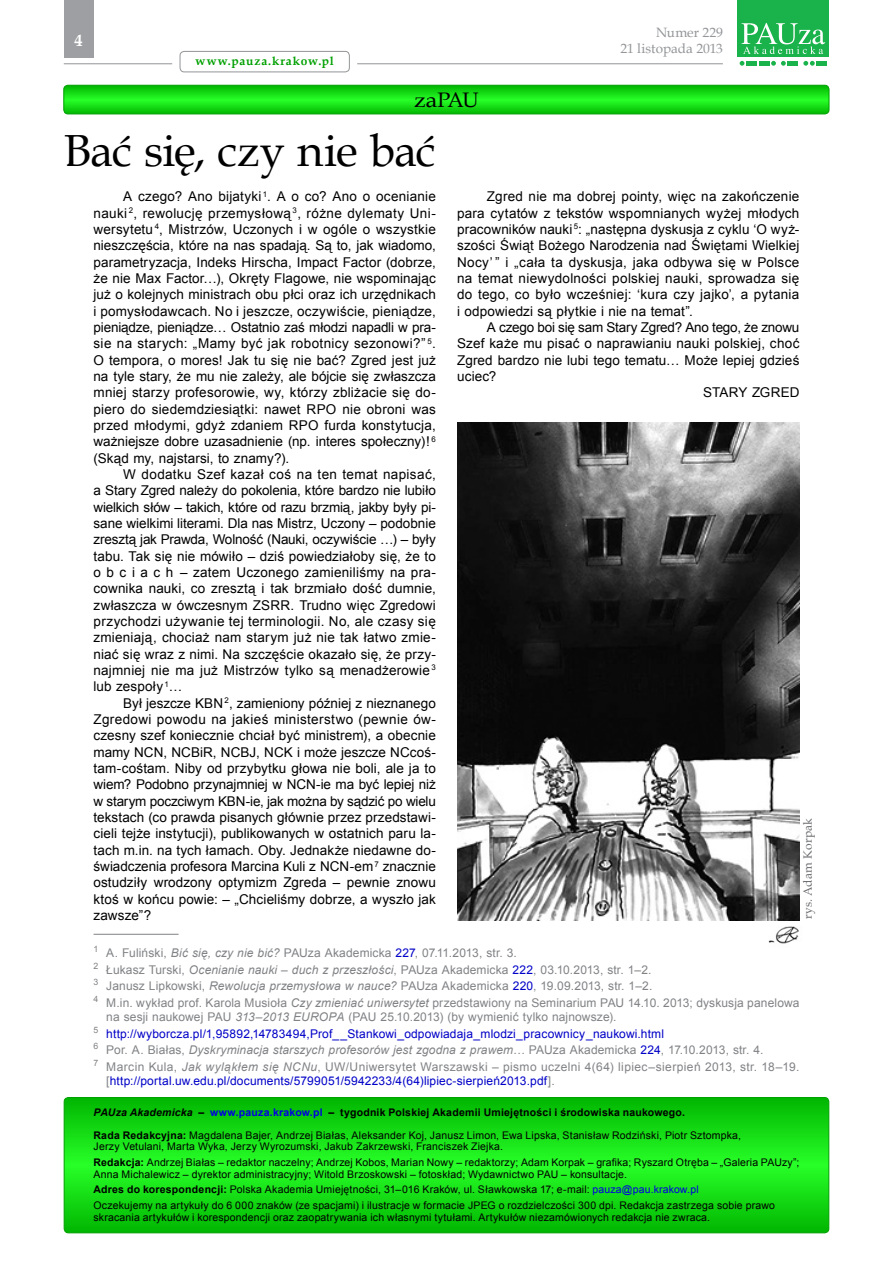
<style>
.page{position:relative;width:893px;height:1263px;background:#fff}
.page>*{position:absolute;margin:0;border:0;box-sizing:border-box;transform-origin:0 0}
.t1{font:45px "Book Antiqua";letter-spacing:-.015em;color:#000}
.t2{font:21px "Book Antiqua";letter-spacing:-.035em;color:#000;scale:1.1 1}
.t3{font:700 16.5px "Book Antiqua";color:#fff}
.t4{font:13.5px/16.4px "Arial";letter-spacing:.01em;color:#000;text-align:justify}
.t5{font:13.5px "Arial";letter-spacing:-.015em;color:#000}
.t6{font:13.5px/16.2px "Book Antiqua";color:#939598;text-align:right}
.t7{font:12px/16.5px "Arial";letter-spacing:.01em;color:#808285}
.t8{font:12px "Arial";letter-spacing:.015em;color:#0000c8}
.t9{font:700 12px "Book Antiqua";letter-spacing:.07em;color:#00a000}
.t10{font:12px "Book Antiqua";letter-spacing:.01em;color:#6d6e71}
.t11{font:10.5px/15.8px "Arial";letter-spacing:.015em;color:#000}
.s1{font-style:italic}
.s2{color:#0000c8}
.s3{color:#808285}
.s4{font-weight:700;font-style:italic}
.s5{font-weight:700}
.s6{font-weight:700;color:#0000e1}
.s7{color:#0000e1}
</style>
<div class="page">
<hr style="left:357px;top:63px;width:366px;height:1px;background:#939598">
<div style="left:64px;top:0;width:30px;height:57px;background:#9d9fa2"></div>
<div style="left:180px;top:51px;width:170px;height:21px;border:1px solid #939598;border-radius:4px"></div>
<svg style="left:740px;top:61px;width:4px;height:5px"></svg>
<svg style="left:771px;top:61px;width:15px;height:5px"></svg>
<svg style="left:803px;top:61px;width:12px;height:5px"></svg>
<div style="left:746px;top:61px;width:11px;height:5px;background:#19b24b"></div>
<div style="left:759px;top:61px;width:11px;height:5px;background:#19b24b"></div>
<div style="left:787px;top:61px;width:11px;height:5px;background:#19b24b"></div>
<div style="left:816px;top:61px;width:11px;height:5px;background:#19b24b"></div>
<div style="left:737px;top:0;width:92px;height:56px;background:#19b24b"></div>
<svg style="left:741px;top:23px;width:84px;height:31px"></svg>
<hr style="left:64px;top:63px;width:108px;height:1px;background:#939598">
<svg style="left:64px;top:1097px;width:765px;height:136px;background:#14da14"></svg>
<div style="left:64px;top:1097px;width:765px;height:136px;border:1px solid #00a000;border-radius:4px"></div>
<svg style="left:64px;top:85px;width:765px;height:29px;background:#16de16"></svg>
<div style="left:64px;top:85px;width:765px;height:29px;border:1px solid #00a000;border-radius:4px"></div>
<hr style="left:94px;top:934px;width:85px;height:1px;background:#808285">
<img style="left:768px;top:926px;width:31px;height:18px">
<img style="left:457px;top:423px;width:342px;height:497px">
<p class="t3" style="left:75px;top:30px;width:10px">4</p>
<p class="t9" style="left:196px;top:53px;width:140px">www.pauza.krakow.pl</p>
<h2 class="t2" style="left:414px;top:85px;width:60px">zaPAU</h2>
<h1 class="t1" style="left:64px;top:119px;width:374px">Bać się, czy nie bać</h1>
<p class="t6" style="left:620px;top:24px;width:104px">Numer 229<br>21 listopada 2013</p>
<p class="t4" style="left:94px;top:188px;width:344px;text-indent:30px">A czego? Ano bijatyki <sup>1</sup>. A o co? Ano o ocenianie nauki <sup>2</sup>, rewolucję przemysłową<sup>3</sup>, różne dylematy Uni&shy;wersytetu <sup>4</sup>, Mistrzów, Uczonych i w ogóle o wszystkie nieszczęścia, które na nas spadają. Są to, jak wiadomo, parametryzacja, Indeks Hirscha, Impact Factor (dobrze, że nie Max Factor…), Okręty Flagowe, nie wspominając już o kolejnych ministrach obu płci oraz ich urzędnikach i pomysłodawcach. No i jeszcze, oczywiście, pieniądze, pieniądze, pieniądze… Ostatnio zaś młodzi napadli w pra&shy;sie na starych: „Mamy być jak robotnicy sezonowi?” <sup>5</sup>.<br>O tempora, o mores! Jak tu się nie bać? Zgred jest już na tyle stary, że mu nie zależy, ale bójcie się zwłaszcza mniej starzy profesorowie, wy, którzy zbliżacie się do&shy;piero do siedemdziesiątki: nawet RPO nie obroni was przed młodymi, gdyż zdaniem RPO furda konstytucja, ważniejsze dobre uzasadnienie (np. interes społeczny)! <sup>6 </sup>(Skąd my, najstarsi, to znamy?).</p>
<p class="t4" style="left:94px;top:466px;width:344px;text-indent:30px">W dodatku Szef kazał coś na ten temat napisać, a Stary Zgred należy do pokolenia, które bardzo nie lubiło wielkich słów – takich, które od razu brzmią, jakby były pi&shy;sane wielkimi literami. Dla nas Mistrz, Uczony – podobnie zresztą jak Prawda, Wolność (Nauki, oczywiście …) – były tabu. Tak się nie mówiło – dziś powiedziałoby się, że to o b c i a c h – zatem Uczonego zamieniliśmy na pra&shy;cownika nauki, co zresztą i tak brzmiało dość dumnie, zwłaszcza w ówczesnym ZSRR. Trudno więc Zgredowi przychodzi używanie tej terminologii. No, ale czasy się zmieniają, chociaż nam starym już nie tak łatwo zmie&shy;niać się wraz z nimi. Na szczęście okazało się, że przy&shy;najmniej nie ma już Mistrzów tylko są menadżerowie <sup>3 </sup>lub zespoły <sup>1</sup>…</p>
<p class="t4" style="left:94px;top:695px;width:344px;text-indent:30px">Był jeszcze KBN <sup>2</sup>, zamieniony później z nieznanego Zgredowi powodu na jakieś ministerstwo (pewnie ów&shy;czesny szef koniecznie chciał być ministrem), a obecnie mamy NCN, NCBiR, NCBJ, NCK i może jeszcze NCcoś&shy;tam-cośtam. Niby od przybytku głowa nie boli, ale ja to wiem? Podobno przynajmniej w NCN-ie ma być lepiej niż w starym poczciwym KBN-ie, jak można by sądzić po wielu tekstach (co prawda pisanych głównie przez przedstawi&shy;cieli tejże instytucji), publikowanych w ostatnich paru la&shy;tach m.in. na tych łamach. Oby. Jednakże niedawne do&shy;świadczenia profesora Marcina Kuli z NCN-em <sup>7</sup> znacznie ostudziły wrodzony optymizm Zgreda – pewnie znowu ktoś w końcu powie: – „Chcieliśmy dobrze, a wyszło jak zawsze”?</p>
<p class="t4" style="left:457px;top:188px;width:344px;text-indent:30px">Zgred nie ma dobrej pointy, więc na zakończenie para cytatów z tekstów wspomnianych wyżej młodych pracowników nauki <sup>5</sup>: „następna dyskusja z cyklu ‘O wyż&shy;szości Świąt Bożego Narodzenia nad Świętami Wielkiej Nocy’ ” i „cała ta dyskusja, jaka odbywa się w Polsce na temat niewydolności polskiej nauki, sprowadza się do tego, co było wcześniej: ‘kura czy jajko’, a pytania i odpowiedzi są płytkie i nie na temat”.</p>
<p class="t5" style="left:487px;top:318px;width:314px">A czego boi się sam Stary Zgred? Ano tego, że znowu</p>
<p class="t4" style="left:457px;top:335px;width:344px">Szef każe mu pisać o naprawianiu nauki polskiej, choć</p>
<p class="t4" style="left:457px;top:352px;width:344px">Zgred bardzo nie lubi tego tematu… Może lepiej gdzieś</p>
<p class="t4" style="left:457px;top:368px;width:41px">uciec?</p>
<p class="t4" style="left:703px;top:384px;width:19px">Star</p>
<p class="t4" style="left:738px;top:384px;width:32px">y Zgred</p>
<p class="t10" style="left:799px;top:919px;width:103px;rotate:-90deg">rys. Adam Korpak</p>
<p class="t7" style="left:94px;top:945px;width:707px"><sup>1</sup> A. Fuliński, <span class="s1">Bić się, czy nie bić?</span> PAUza Akademicka <span class="s2">227</span>, 07.11.2013, str. 3.<br><sup>2</sup> Łukasz Turski, <span class="s1">Ocenianie nauki – duch z przeszłości</span>, PAUza Akademicka <span class="s2">222</span>, 03.10.2013, str. 1–2.<br><sup>3</sup> Janusz Lipkowski, <span class="s1">Rewolucja przemysłowa w nauce?</span> PAUza Akademicka <span class="s2">220</span>, 19.09.2013, str. 1–2.<br><sup>4</sup> M.in. wykład prof. Karola Musioła <span class="s1">Czy zmieniać uniwersytet</span> przedstawiony na Seminarium PAU 14.10. 2013; dyskusja panelowa</p>
<p class="t7" style="left:94px;top:1009px;width:707px;text-indent:13px">na sesji naukowej PAU <span class="s1">313–2013 EUROPA</span> (PAU 25.10.2013) (by wymienić tylko najnowsze).<br><sup>5</sup> <span class="s2">http://wyborcza.pl/1,95892,14783494,Prof__Stankowi_odpowiadaja_mlodzi_pracownicy_naukowi.html<br></span><sup>6</sup> Por. A. Białas, <span class="s1">Dyskryminacja starszych profesorów jest zgodna z prawem…</span> PAUza Akademicka <span class="s2">224</span>, 17.10.2013, str. 4.<br><sup>7</sup> Marcin Kula, <span class="s1">Jak wyląkłem się NCNu</span>, UW/Uniwersytet Warszawski – pismo uczelni 4(64) lipiec–sierpień 2013, str. 18–19.</p>
<p class="t8" style="left:106px;top:1073px;width:450px"><span class="s3">[</span>http://portal.uw.edu.pl/documents/5799051/5942233/4(64)lipiec-sierpień2013.pdf<span class="s3">].</span></p>
<p class="t11" style="left:94px;top:1102px;width:649px;line-height:22.2px"><span class="s4">PAUza Akademicka</span> <span class="s5">–</span> <span class="s6">www.pauza.krakow.pl</span> <span class="s5">– tygodnik Polskiej Akademii Umiejętności i środowiska naukowego.<br>Rada Redakcyjna:</span> Magdalena Bajer, Andrzej Białas, Aleksander Koj, Janusz Limon, Ewa Lipska, Stanisław Rodziński, Piotr Sztompka,</p>
<p class="t11" style="left:94px;top:1139px;width:707px">Jerzy Vetulani, Marta Wyka, Jerzy Wyrozumski, Jakub Zakrzewski, Franciszek Ziejka.<br><span class="s5">Redakcja:</span> Andrzej Białas – redaktor naczelny; Andrzej Kobos, Marian Nowy – redaktorzy; Adam Korpak – grafika; Ryszard Otręba – „Galeria PAUzy”;</p>
<p class="t11" style="left:94px;top:1166px;width:683px">Anna Michalewicz – dyrektor administracyjny; Witold Brzoskowski – fotoskład; Wydawnictwo PAU – konsultacje.<br><span class="s5">Adres do korespondencji:</span> Polska Akademia Umiejętności, 31–016 Kraków, ul. Sławkowska 17; e-mail: <span class="s7">pauza@pau.krakow.pl<br></span>Oczekujemy na artykuły do 6 000 znaków (ze spacjami) i ilustracje w formacie JPEG o rozdzielczości 300 dpi. Redakcja zastrzega sobie prawo</p>
<p class="t11" style="left:94px;top:1209px;width:618px">skracania artykułów i korespondencji oraz zaopatrywania ich własnymi tytułami. Artykułów niezamówionych redakcja nie zwraca.</p>
</div>
